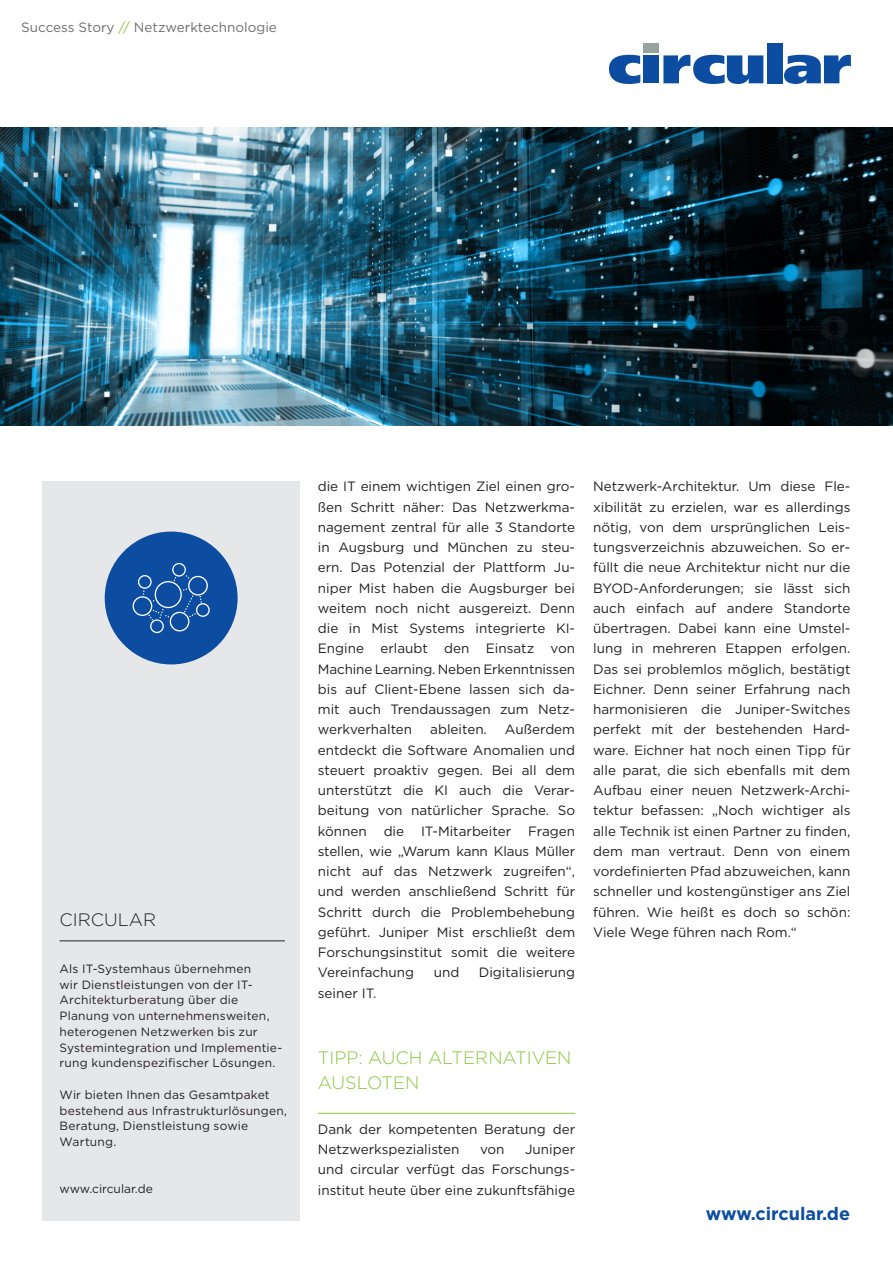
<style>
.page{position:relative;width:893px;height:1263px;background:#fff}
.page>*{position:absolute;margin:0;border:0;box-sizing:border-box;transform-origin:0 0}
.t1{font:300 18px/25.5px "Gotham";color:#8bc63e}
.t2{font:700 18px "Gotham";color:#0d4da1}
.t3{font:300 18px "Gotham";color:#231f20}
.t4{font:13.5px/20.2px "Gotham";color:#231f20;text-align:justify}
.t5{font:13.5px "Gotham";color:#6c6d70}
.t6{font:12px/15.8px "Gotham";letter-spacing:.015em;color:#231f20}
.s1{color:#8bc63e}
</style>
<div class="page">
<svg style="left:609px;top:55px;width:31px;height:29px"></svg>
<div style="left:643px;top:43px;width:16px;height:9px;background:#96a29c"></div>
<div style="left:643px;top:55px;width:16px;height:28px;background:#0d4da1"></div>
<svg style="left:663px;top:55px;width:100px;height:29px"></svg>
<div style="left:767px;top:43px;width:16px;height:40px;background:#0d4da1"></div>
<svg style="left:784px;top:55px;width:67px;height:29px"></svg>
<img style="left:0;top:128px;width:893px;height:297px">
<hr style="left:318px;top:1113px;width:257px;height:1px;background:#8bc63e">
<div style="left:43px;top:480px;width:257px;height:740px;background:#e6e7e9"></div>
<hr style="left:60px;top:940px;width:225px;height:1px;background:#231f20">
<div style="left:105px;top:531px;width:133px;height:133px;background:#0d4da1;border-radius:50%"></div>
<svg style="left:133px;top:563px;width:77px;height:70px"></svg>
<p class="t5" style="left:21px;top:19px;width:257px">Success Story <span class="s1">//</span> Netzwerktechnologie</p>
<p class="t3" style="left:60px;top:908px;width:98px">CIRCULAR</p>
<p class="t6" style="left:60px;top:960px;width:224px">Als IT-Systemhaus übernehmen<br>wir Dienstleistungen von der IT-Architekturberatung über die Planung von unternehmensweiten, heterogenen Netzwerken bis zur Systemintegration und Implementie&shy;rung kundenspezifischer Lösungen.</p>
<p class="t6" style="left:60px;top:1086px;width:229px">Wir bieten Ihnen das Gesamtpaket bestehend aus Infrastrukturlösungen,<br>Beratung, Dienstleistung sowie<br>Wartung.</p>
<p class="t6" style="left:60px;top:1181px;width:95px">www.circular.de</p>
<p class="t4" style="left:318px;top:476px;width:259px">die IT einem wichtigen Ziel einen gro&shy;ßen Schritt näher: Das Netzwerkma&shy;nagement zentral für alle 3 Standorte in Augsburg und München zu steu&shy;ern. Das Potenzial der Plattform Ju&shy;niper Mist haben die Augsburger bei weitem noch nicht ausgereizt. Denn die in Mist Systems integrierte KI-Engine erlaubt den Einsatz von Machine Learning. Neben Erkenntnissen bis auf Client-Ebene lassen sich da&shy;mit auch Trendaussagen zum Netz&shy;werkverhalten</p>
<p class="t4" style="left:318px;top:719px;width:259px;text-indent:187px">Außerdem entdeckt die Software Anomalien und steuert proaktiv gegen. Bei all dem unterstützt die KI auch die Verar&shy;beitung von natürlicher Sprache. So können die IT-Mitarbeiter Fragen stellen, wie „Warum kann Klaus Müller nicht auf das Netzwerk zugreifen“, und werden anschließend Schritt für Schritt durch die Problembehebung geführt. Juniper Mist erschließt dem Forschungsinstitut somit die weitere Vereinfachung</p>
<p class="t4" style="left:430px;top:719px;width:58px">ableiten.</p>
<p class="t4" style="left:434px;top:962px;width:27px">und</p>
<p class="t4" style="left:479px;top:962px;width:98px">Digitalisierung</p>
<p class="t4" style="left:318px;top:982px;width:60px">seiner IT.</p>
<p class="t4" style="left:593px;top:476px;width:259px">Netzwerk-Architektur. Um diese Fle&shy;xibilität zu erzielen, war es allerdings nötig, von dem ursprünglichen Leis&shy;tungsverzeichnis abzuweichen. So er&shy;füllt die neue Architektur nicht nur die BYOD-Anforderungen; sie lässt sich auch einfach auf andere Standorte übertragen. Dabei kann eine Umstel&shy;lung in mehreren Etappen erfolgen.<br>Das sei problemlos möglich, bestätigt Eichner. Denn seiner Erfahrung nach harmonisieren die Juniper-Switches perfekt mit der bestehenden Hard&shy;ware. Eichner hat noch einen Tipp für alle parat, die sich ebenfalls mit dem Aufbau einer neuen Netzwerk-Archi&shy;tektur befassen: „Noch wichtiger als alle Technik ist einen Partner zu finden, dem man vertraut. Denn von einem vordefinierten Pfad abzuweichen, kann schneller und kostengünstiger ans Ziel führen. Wie heißt es doch so schön:<br>Viele Wege führen nach Rom.“</p>
<p class="t1" style="left:318px;top:1044px;width:255px">TIPP: AUCH ALTERNATIVEN<br>AUSLOTEN</p>
<p class="t4" style="left:318px;top:1119px;width:259px">Dank der kompetenten Beratung der<br>Netzwerkspezialisten</p>
<p class="t4" style="left:318px;top:1139px;width:259px;text-indent:207px">Juniper und circular verfügt das Forschungs&shy;institut heute über eine zukunftsfähige</p>
<p class="t4" style="left:480px;top:1139px;width:26px">von</p>
<p class="t2" style="left:706px;top:1202px;width:146px">www.circular.de</p>
</div>
